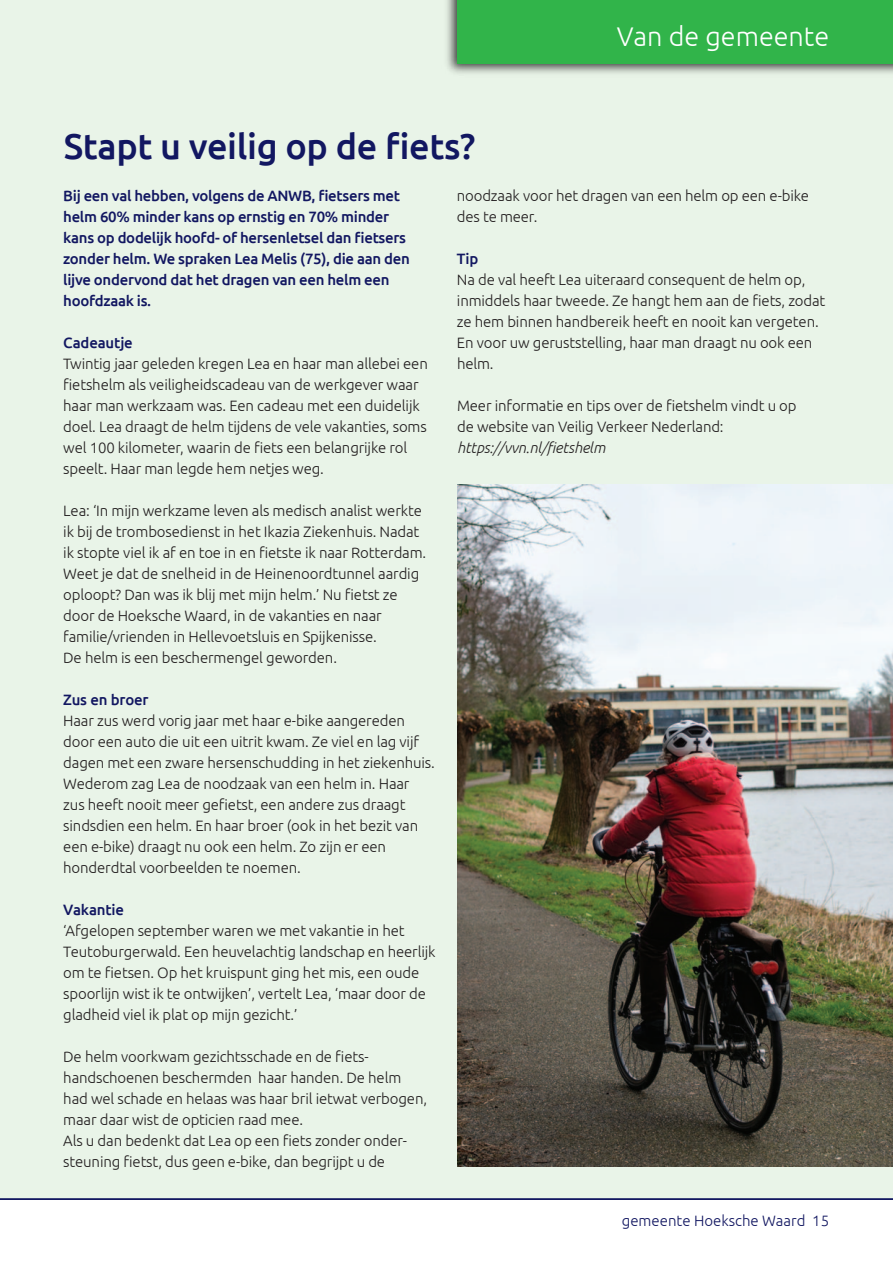
<style>
.page{position:relative;width:893px;height:1263px;background:#fff}
.page>*{position:absolute;margin:0;border:0;box-sizing:border-box;transform-origin:0 0}
.t1{font:500 36px "Ubuntu";letter-spacing:-.01em;color:#121761}
.t2{font:300 27px "Ubuntu";color:#fff}
.t3{font:300 15px/21px "Ubuntu";letter-spacing:-.01em;color:#231f20}
.t4{font:500 15px/21px "Ubuntu";letter-spacing:-.02em;color:#121761}
.t5{font:italic 300 15px "Ubuntu";letter-spacing:-.01em;color:#231f20}
.t6{font:300 15px "Ubuntu";color:#121761}
</style>
<div class="page">
<div style="left:0;top:0;width:893px;height:1199px;background:#e9f4e8"></div>
<img style="left:447px;top:0;width:446px;height:74px">
<div style="left:457px;top:0;width:436px;height:64px;background:#31b44a"></div>
<hr style="left:0;top:1198px;width:893px;height:2px;background:#121761">
<img style="left:457px;top:484px;width:436px;height:682px">
<h2 class="t2" style="left:617px;top:25px;width:214px">Van de gemeente</h2>
<h1 class="t1" style="left:64px;top:130px;width:413px">Stapt u veilig op de fiets?</h1>
<p class="t4" style="left:63px;top:186px;width:348px">Bij een val hebben, volgens de ANWB, fietsers met helm 60% minder kans op ernstig en 70% minder kans op dodelijk hoofd- of hersenletsel dan fietsers zonder helm. We spraken Lea Melis (75), die aan den lijve ondervond dat het dragen van een helm een hoofdzaak is.</p>
<p class="t4" style="left:63px;top:333px;width:71px">Cadeautje</p>
<p class="t3" style="left:63px;top:354px;width:366px">Twintig jaar geleden kregen Lea en haar man allebei een fietshelm als veiligheidscadeau van de werkgever waar haar man werkzaam was. Een cadeau met een duidelijk doel. Lea draagt de helm tijdens de vele vakanties, soms wel 100 kilometer, waarin de fiets een belangrijke rol speelt. Haar man legde hem netjes weg.</p>
<p class="t3" style="left:63px;top:501px;width:364px">Lea: ‘In mijn werkzame leven als medisch analist werkte ik bij de trombosedienst in het Ikazia Ziekenhuis. Nadat ik stopte viel ik af en toe in en fietste ik naar Rotterdam.<br>Weet je dat de snelheid in de Heinenoordtunnel aardig oploopt? Dan was ik blij met mijn helm.’ Nu fietst ze door de Hoeksche Waard, in de vakanties en naar familie/vrienden in Hellevoetsluis en Spijkenisse.<br>De helm is een beschermengel geworden.</p>
<p class="t4" style="left:63px;top:690px;width:87px">Zus en broer</p>
<p class="t3" style="left:63px;top:711px;width:373px">Haar zus werd vorig jaar met haar e-bike aangereden door een auto die uit een uitrit kwam. Ze viel en lag vijf dagen met een zware hersenschudding in het ziekenhuis.<br>Wederom zag Lea de noodzaak van een helm in. Haar<br>zus heeft nooit meer gefietst, een andere zus draagt sindsdien een helm. En haar broer (ook in het bezit van een e-bike) draagt nu ook een helm. Zo zijn er een honderdtal voorbeelden te noemen.</p>
<p class="t4" style="left:63px;top:900px;width:62px">Vakantie</p>
<p class="t3" style="left:63px;top:921px;width:374px">‘Afgelopen september waren we met vakantie in het Teutoburgerwald. Een heuvelachtig landschap en heerlijk om te fietsen. Op het kruispunt ging het mis, een oude spoorlijn wist ik te ontwijken’, vertelt Lea, ‘maar door de gladheid viel ik plat op mijn gezicht.’</p>
<p class="t3" style="left:63px;top:1047px;width:365px">De helm voorkwam gezichtsschade en de fiets&shy;handschoenen beschermden haar handen. De helm had wel schade en helaas was haar bril ietwat verbogen, maar daar wist de opticien raad mee.<br>Als u dan bedenkt dat Lea op een fiets zonder onder&shy;steuning fietst, dus geen e-bike, dan begrijpt u de</p>
<p class="t3" style="left:457px;top:186px;width:354px">noodzaak voor het dragen van een helm op een e-bike des te meer.</p>
<p class="t4" style="left:457px;top:249px;width:23px">Tip</p>
<p class="t3" style="left:457px;top:270px;width:370px">Na de val heeft Lea uiteraard consequent de helm op, inmiddels haar tweede. Ze hangt hem aan de fiets, zodat ze hem binnen handbereik heeft en nooit kan vergeten.<br>En voor uw geruststelling, haar man draagt nu ook een helm.</p>
<p class="t3" style="left:457px;top:396px;width:341px">Meer informatie en tips over de fietshelm vindt u op de website van Veilig Verkeer Nederland:</p>
<p class="t5" style="left:457px;top:441px;width:150px">https://vvn.nl/fietshelm</p>
<p class="t6" style="left:622px;top:1214px;width:209px">gemeente Hoeksche Waard 15</p>
</div>
